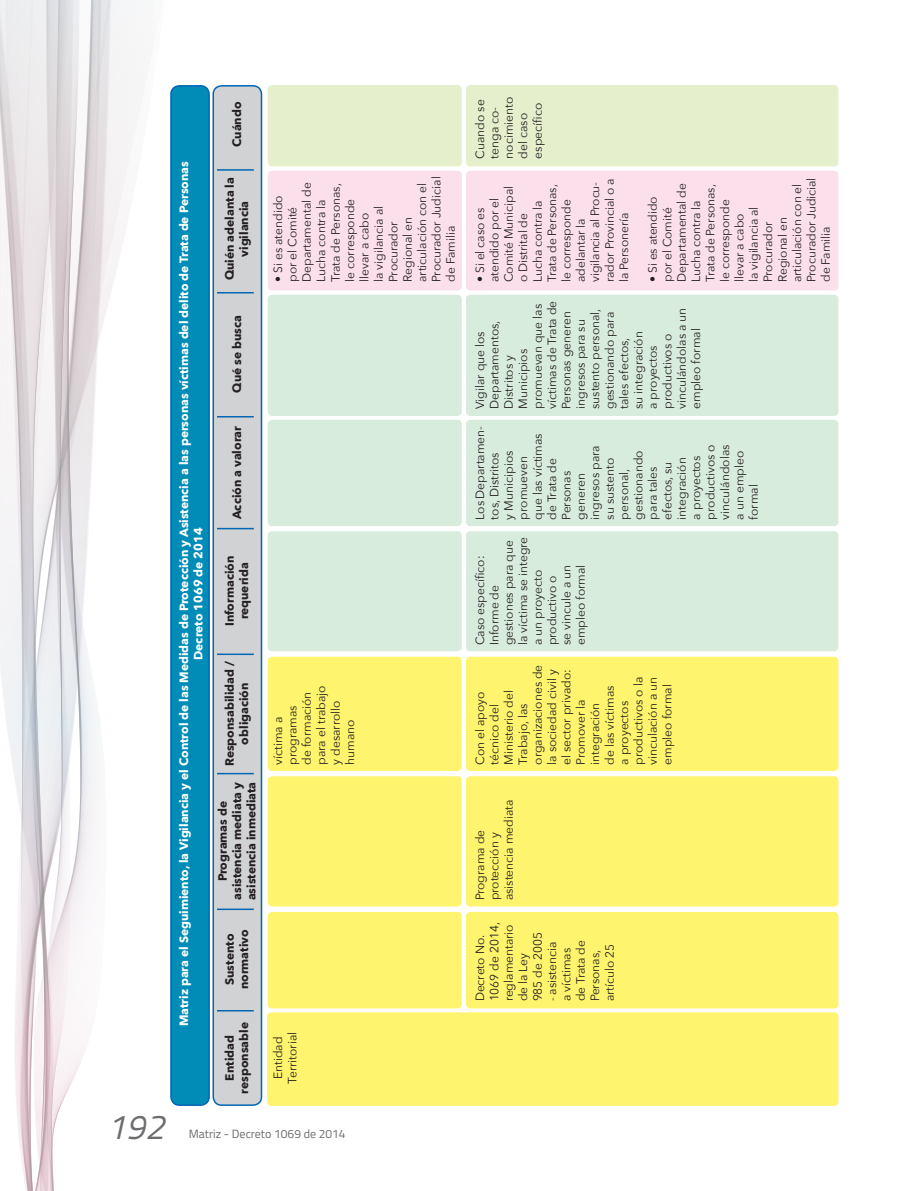
<style>
.page{position:relative;width:915px;height:1191px;background:#fff}
.page>*{position:absolute;margin:0;border:0;box-sizing:border-box;transform-origin:0 0}
.t1{font:italic 34.5px "Titillium Web";color:#6c6d70}
.t2{font:12px/14.4px "Avenir Next";color:#231f20}
.t3{font:700 12px/14.4px "Avenir Next";color:#231f20;text-align:center}
.t4{font:700 12px/14.4px "Avenir Next";color:#fff;text-align:center}
.t5{font:12px "Titillium Web";color:#6c6d70}
</style>
<div class="page">
<svg style="left:0;top:0;width:153px;height:1191px"></svg>
<div style="left:466px;top:912px;width:372px;height:96px;background:#fff46d;border-radius:4px"></div>
<div style="left:466px;top:776px;width:372px;height:130px;background:#fff46d;border-radius:4px"></div>
<div style="left:466px;top:657px;width:372px;height:114px;background:#fff46d;border-radius:4px"></div>
<div style="left:466px;top:531px;width:372px;height:120px;background:#d8ecdd;border-radius:4px"></div>
<div style="left:466px;top:420px;width:372px;height:106px;background:#d8ecdd;border-radius:4px"></div>
<div style="left:466px;top:295px;width:372px;height:121px;background:#d8ecdd;border-radius:4px"></div>
<div style="left:466px;top:171px;width:372px;height:119px;background:#fbdfeb;border-radius:4px"></div>
<div style="left:466px;top:85px;width:372px;height:81px;background:#e5efcb;border-radius:4px"></div>
<div style="left:267px;top:1012px;width:571px;height:94px;background:#fff46d;border-radius:4px"></div>
<div style="left:268px;top:912px;width:193px;height:96px;background:#fff46d;border-radius:4px"></div>
<div style="left:268px;top:776px;width:193px;height:130px;background:#fff46d;border-radius:4px"></div>
<div style="left:268px;top:657px;width:193px;height:114px;background:#fff46d;border-radius:4px"></div>
<div style="left:268px;top:531px;width:193px;height:120px;background:#d8ecdd;border-radius:4px"></div>
<div style="left:268px;top:420px;width:193px;height:106px;background:#d8ecdd;border-radius:4px"></div>
<div style="left:268px;top:295px;width:193px;height:121px;background:#d8ecdd;border-radius:4px"></div>
<div style="left:268px;top:171px;width:193px;height:119px;background:#fbdfeb;border-radius:4px"></div>
<div style="left:268px;top:85px;width:193px;height:81px;background:#e5efcb;border-radius:4px"></div>
<div style="left:171px;top:86px;width:38px;height:1019px;background:#008cb7;border-radius:9px"></div>
<div style="left:170px;top:85px;width:40px;height:1021px;border:2px solid #0166b3;border-radius:9px"></div>
<div style="left:213px;top:86px;width:48px;height:1019px;background:#d1d2d4;border-radius:9px"></div>
<div style="left:212px;top:85px;width:50px;height:1021px;border:2px solid #0166b3;border-radius:9px"></div>
<hr style="left:217px;top:169px;width:37px;height:2px;background:#0166b3">
<hr style="left:217px;top:292px;width:37px;height:1px;background:#0166b3">
<hr style="left:217px;top:416px;width:37px;height:1px;background:#0166b3">
<hr style="left:217px;top:528px;width:37px;height:1px;background:#0166b3">
<hr style="left:217px;top:653px;width:37px;height:2px;background:#0166b3">
<hr style="left:217px;top:773px;width:37px;height:1px;background:#0166b3">
<hr style="left:217px;top:908px;width:37px;height:2px;background:#0166b3">
<hr style="left:217px;top:1010px;width:37px;height:1px;background:#0166b3">
<h1 class="t1" style="left:106px;top:1101px;width:59px">192</h1>
<p class="t4" style="left:176px;top:1026px;width:866px;rotate:-90deg">Matriz para el Seguimiento, la Vigilancia y el Control de las Medidas de Protección y Asistencia a las personas víctimas del delito de Trata de Personas<br>Decreto 1069 de 2014</p>
<p class="t3" style="left:229px;top:147px;width:47px;rotate:-90deg">Cuándo</p>
<p class="t3" style="left:222px;top:280px;width:104px;rotate:-90deg">Quién adelanta la vigilancia</p>
<p class="t3" style="left:229px;top:393px;width:79px;rotate:-90deg">Qué se busca</p>
<p class="t3" style="left:229px;top:519px;width:94px;rotate:-90deg">Acción a valorar</p>
<p class="t3" style="left:222px;top:626px;width:72px;rotate:-90deg">Información requerida</p>
<p class="t3" style="left:222px;top:766px;width:107px;rotate:-90deg">Responsabilidad / obligación</p>
<p class="t3" style="left:215px;top:900px;width:120px;rotate:-90deg">Programas de asistencia mediata y asistencia inmediata</p>
<p class="t3" style="left:222px;top:989px;width:61px;rotate:-90deg">Sustento normativo</p>
<p class="t3" style="left:222px;top:1093px;width:73px;rotate:-90deg">Entidad responsable</p>
<p class="t2" style="left:270px;top:282px;width:107px;rotate:-90deg">• Si es atendido por el Comité<br>Departamental de<br>Lucha contra la<br>Trata de Personas, le corresponde llevar a cabo<br>la vigilancia al<br>Procurador<br>Regional en articulación con el<br>Procurador Judicial de Familia</p>
<p class="t2" style="left:270px;top:765px;width:81px;rotate:-90deg">víctima a programas<br>de formación para el trabajo y desarrollo humano</p>
<p class="t2" style="left:270px;top:1084px;width:54px;text-align:center;rotate:-90deg">Entidad<br>Territorial</p>
<p class="t5" style="left:189px;top:1124px;width:158px">Matriz - Decreto 1069 de 2014</p>
<p class="t2" style="left:472px;top:159px;width:63px;rotate:-90deg">Cuando se tenga co&shy;nocimiento del caso específico</p>
<p class="t2" style="left:472px;top:282px;width:105px;rotate:-90deg">• Si el caso es atendido por el<br>Comité Municipal o Distrital de<br>Lucha contra la<br>Trata de Personas, le corresponde adelantar la vigilancia al Procu&shy;rador Provincial o a la Personería</p>
<p class="t2" style="left:645px;top:282px;width:106px;rotate:-90deg">• Si es atendido por el Comité<br>Departamental de<br>Lucha contra la<br>Trata de Personas, le corresponde llevar a cabo<br>la vigilancia al<br>Procurador<br>Regional en articulación con el<br>Procurador Judicial de Familia</p>
<p class="t2" style="left:472px;top:409px;width:110px;rotate:-90deg">Vigilar que los<br>Departamentos,<br>Distritos y<br>Municipios promuevan que las víctimas de Trata de<br>Personas generen ingresos para su sustento personal, gestionando para tales efectos,<br>su integración<br>a proyectos productivos o vinculándolas a un empleo formal</p>
<p class="t2" style="left:472px;top:519px;width:95px;rotate:-90deg">Los Departamen&shy;tos, Distritos<br>y Municipios promueven<br>que las víctimas de Trata de<br>Personas generen ingresos para<br>su sustento personal, gestionando para tales efectos, su integración<br>a proyectos productivos o vinculándolas<br>a un empleo formal</p>
<p class="t2" style="left:472px;top:645px;width:110px;rotate:-90deg">Caso específico:<br>Informe de gestiones para que la víctima se integre a un proyecto productivo o<br>se vincule a un empleo formal</p>
<p class="t2" style="left:472px;top:765px;width:102px;rotate:-90deg">Con el apoyo técnico del<br>Ministerio del<br>Trabajo, las organizaciones de la sociedad civil y el sector privado:<br>Promover la integración<br>de las víctimas<br>a proyectos productivos o la vinculación a un empleo formal</p>
<p class="t2" style="left:472px;top:900px;width:102px;rotate:-90deg">Programa de protección y asistencia mediata</p>
<p class="t2" style="left:472px;top:1001px;width:81px;rotate:-90deg">Decreto No.<br>1069 de 2014, reglamentario de la Ley<br>985 de 2005</p>
<p class="t2" style="left:544px;top:1001px;width:63px;rotate:-90deg">- asistencia a víctimas de Trata de<br>Personas, artículo 25</p>
</div>
